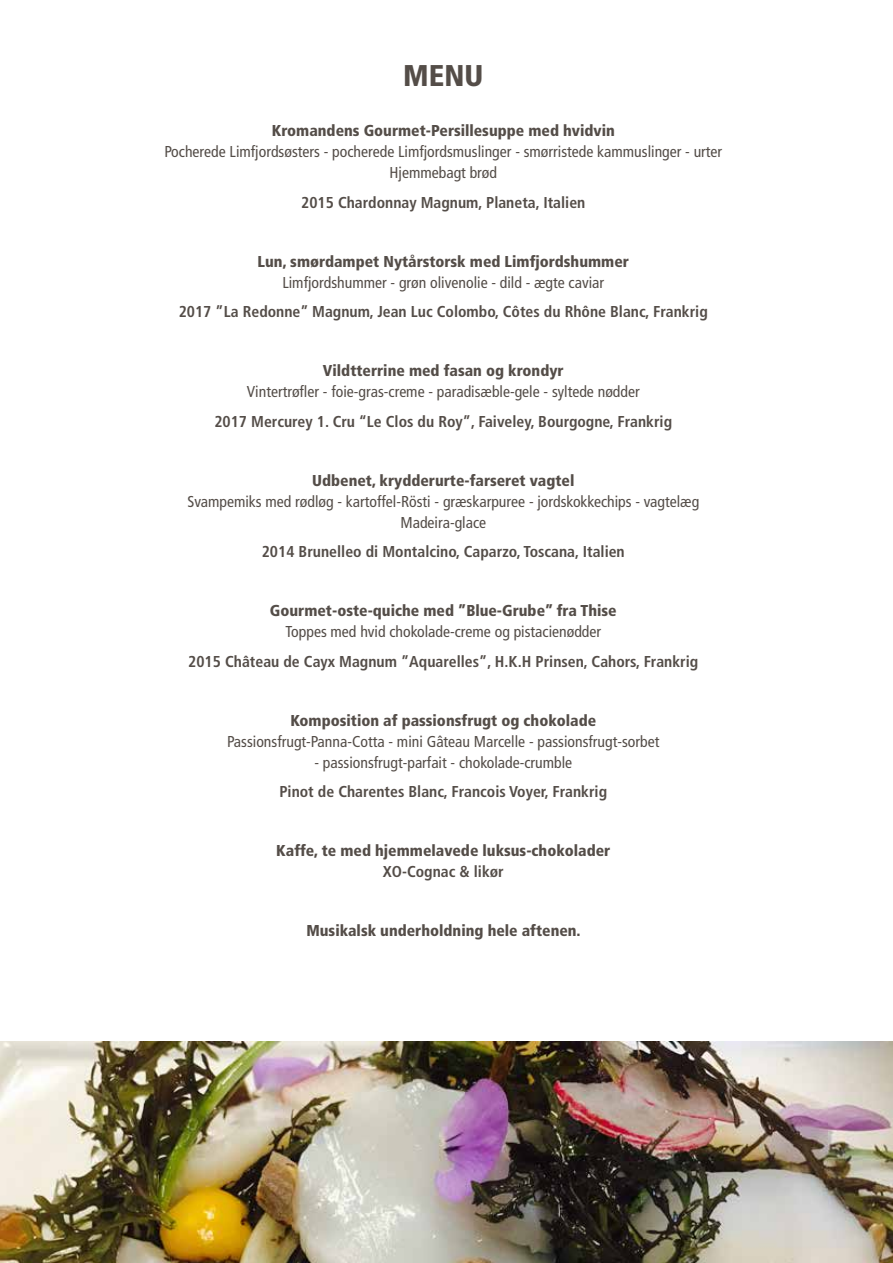
<style>
.page{position:relative;width:893px;height:1263px;background:#fff}
.page>*{position:absolute;margin:0;border:0;box-sizing:border-box;transform-origin:0 0}
.t1{font:900 condensed 30px "Frutiger LT Std";color:#544d48}
.t2{font:condensed 15.75px/21px "Frutiger LT Std";color:#544d48;text-align:center}
.t3{font:700 condensed 15.75px "Frutiger LT Std";color:#544d48}
.t4{font:900 condensed 15.75px "Frutiger LT Std";color:#544d48}
</style>
<div class="page">
<img style="left:0;top:1042px;width:893px;height:221px">
<h1 class="t1" style="left:403px;top:58px;width:82px">MENU</h1>
<p class="t4" style="left:272px;top:121px;width:345px">Kromandens Gourmet-Persillesuppe med hvidvin</p>
<p class="t2" style="left:164px;top:141px;width:559px">Pocherede Limfjordsøsters - pocherede Limfjordsmuslinger - smørristede kammuslinger - urter<br>Hjemmebagt brød</p>
<p class="t3" style="left:301px;top:193px;width:286px">2015 Chardonnay Magnum, Planeta, Italien</p>
<p class="t4" style="left:258px;top:252px;width:373px">Lun, smørdampet Nytårstorsk med Limfjordshummer</p>
<p class="t2" style="left:282px;top:272px;width:323px">Limfjordshummer - grøn olivenolie - dild - ægte caviar</p>
<p class="t3" style="left:179px;top:302px;width:531px">2017 ”La Redonne” Magnum, Jean Luc Colombo, Côtes du Rhône Blanc, Frankrig</p>
<p class="t4" style="left:323px;top:361px;width:242px">Vildtterrine med fasan og krondyr</p>
<p class="t2" style="left:247px;top:381px;width:394px">Vintertrøfler - foie-gras-creme - paradisæble-gele - syltede nødder</p>
<p class="t3" style="left:214px;top:412px;width:459px">2017 Mercurey 1. Cru “Le Clos du Roy”, Faiveley, Bourgogne, Frankrig</p>
<p class="t4" style="left:312px;top:471px;width:264px">Udbenet, krydderurte-farseret vagtel</p>
<p class="t2" style="left:187px;top:491px;width:513px">Svampemiks med rødløg - kartoffel-Rösti - græskarpuree - jordskokkechips - vagtelæg<br>Madeira-glace</p>
<p class="t3" style="left:262px;top:542px;width:365px">2014 Brunelleo di Montalcino, Caparzo, Toscana, Italien</p>
<p class="t4" style="left:270px;top:601px;width:348px">Gourmet-oste-quiche med ”Blue-Grube” fra Thise</p>
<p class="t2" style="left:285px;top:621px;width:317px">Toppes med hvid chokolade-creme og pistacienødder</p>
<p class="t3" style="left:188px;top:652px;width:512px">2015 Château de Cayx Magnum ”Aquarelles”, H.K.H Prinsen, Cahors, Frankrig</p>
<p class="t4" style="left:290px;top:711px;width:307px">Komposition af passionsfrugt og chokolade</p>
<p class="t2" style="left:227px;top:731px;width:434px">Passionsfrugt-Panna-Cotta - mini Gâteau Marcelle - passionsfrugt-sorbet</p>
<p class="t2" style="left:314px;top:752px;width:259px">- passionsfrugt-parfait - chokolade-crumble</p>
<p class="t3" style="left:279px;top:782px;width:329px">Pinot de Charentes Blanc, Francois Voyer, Frankrig</p>
<p class="t4" style="left:276px;top:841px;width:336px">Kaffe, te med hjemmelavede luksus-chokolader</p>
<p class="t3" style="left:383px;top:862px;width:122px">XO-Cognac &amp; likør</p>
<p class="t4" style="left:306px;top:921px;width:276px">Musikalsk underholdning hele aftenen.</p>
</div>
